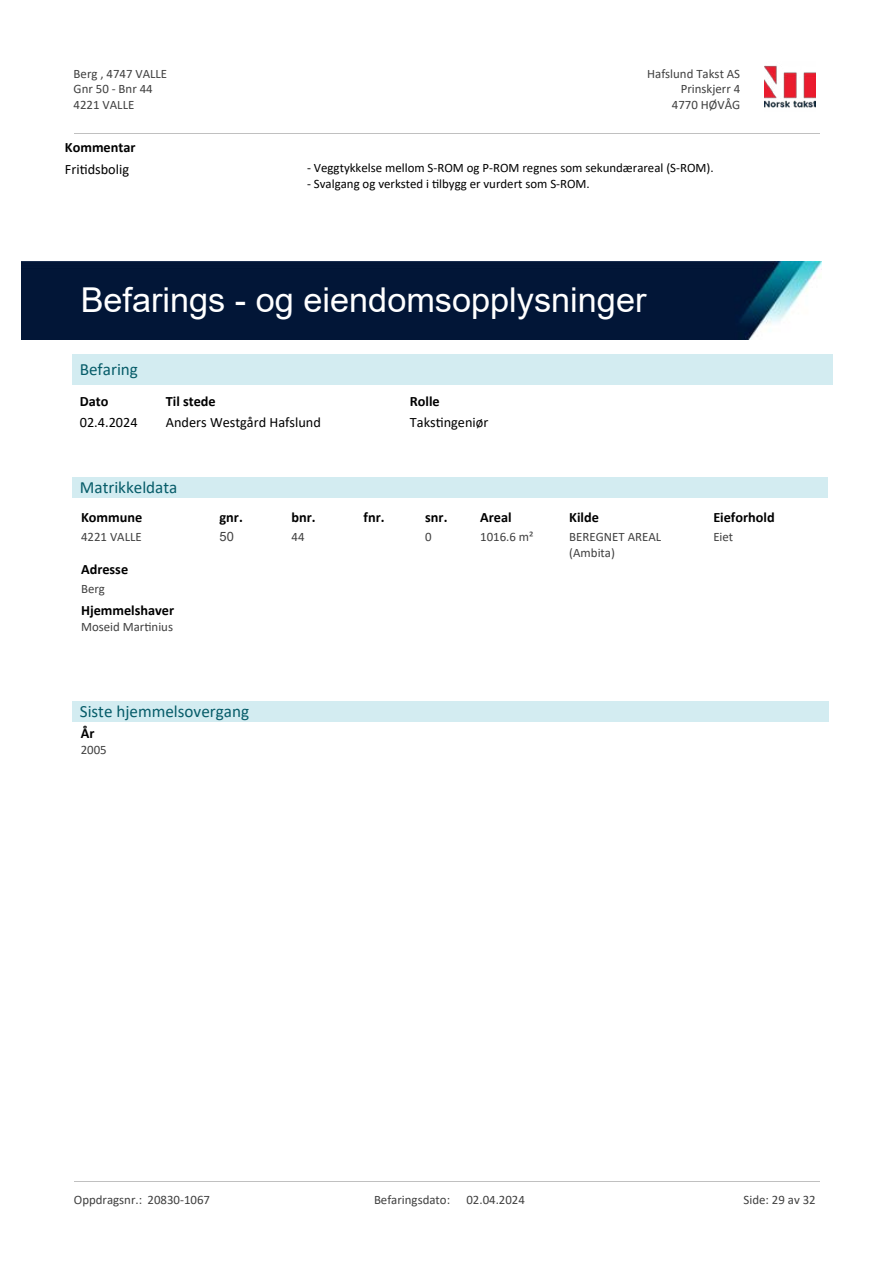
<style>
.page{position:relative;width:893px;height:1263px;background:#fff}
.page>*{position:absolute;margin:0;border:0;box-sizing:border-box;transform-origin:0 0}
.t1{font:34.35px "Arial";color:#fff}
.t2{font:17.1px "Calibri";color:#065c69}
.t3{font:700 14.25px "Calibri";color:#000}
.t4{font:14.25px "Calibri";color:#000}
.t5{font:12.9px/15.8px "Calibri";color:#404040}
.t6{font:12.9px "Calibri";color:#000}
.t7{font:12.9px "Arial";color:#404040}
</style>
<div class="page">
<div style="left:73px;top:354px;width:760px;height:30px;background:#d3ecf1"></div>
<div style="left:73px;top:477px;width:755px;height:21px;background:#d3ecf1"></div>
<div style="left:73px;top:701px;width:756px;height:21px;background:#d3ecf1"></div>
<img style="left:21px;top:262px;width:801px;height:77px">
<img style="left:765px;top:65px;width:50px;height:43px">
<hr style="left:74px;top:133px;width:745px;height:1px;background:#c0c0c0">
<hr style="left:74px;top:1181px;width:745px;height:1px;background:#c0c0c0">
<p class="t5" style="left:74px;top:65px;width:95px">Berg , 4747 VALLE<br>Gnr 50 - Bnr 44<br>4221 VALLE</p>
<p class="t5" style="left:647px;top:65px;width:95px">Hafslund Takst AS</p>
<p class="t5" style="left:681px;top:81px;width:61px">Prinskjerr 4</p>
<p class="t5" style="left:672px;top:96px;width:70px">4770 HØVÅG</p>
<p class="t3" style="left:65px;top:137px;width:72px">Kommentar</p>
<p class="t4" style="left:65px;top:159px;width:66px">Fri琀椀dsbolig</p>
<p class="t6" style="left:307px;top:159px;width:408px">- Veggtykkelse mellom S-ROM og P-ROM regnes som sekundærareal (S-ROM).</p>
<p class="t6" style="left:307px;top:175px;width:284px">- Svalgang og verksted i 琀椀lbygg er vurdert som S-ROM.</p>
<h1 class="t1" style="left:81px;top:276px;width:567px">Befarings - og eiendomsopplysninger</h1>
<h2 class="t2" style="left:80px;top:357px;width:60px">Befaring</h2>
<p class="t3" style="left:80px;top:391px;width:30px">Dato</p>
<p class="t3" style="left:166px;top:391px;width:51px">Til stede</p>
<p class="t3" style="left:410px;top:391px;width:31px">Rolle</p>
<p class="t4" style="left:80px;top:412px;width:59px">02.4.2024</p>
<p class="t4" style="left:166px;top:412px;width:157px">Anders Westgård Hafslund</p>
<p class="t4" style="left:410px;top:412px;width:80px">Taks琀椀ngeniør</p>
<h2 class="t2" style="left:80px;top:476px;width:99px">Matrikkeldata</h2>
<p class="t3" style="left:81px;top:507px;width:63px">Kommune</p>
<p class="t5" style="left:81px;top:529px;width:62px">4221 VALLE</p>
<p class="t3" style="left:81px;top:559px;width:49px">Adresse</p>
<p class="t5" style="left:81px;top:581px;width:25px">Berg</p>
<p class="t3" style="left:81px;top:600px;width:95px">Hjemmelshaver</p>
<p class="t5" style="left:81px;top:619px;width:94px">Moseid Mar琀椀nius</p>
<p class="t3" style="left:220px;top:507px;width:25px">gnr.</p>
<p class="t7" style="left:220px;top:527px;width:16px">50</p>
<h2 class="t2" style="left:80px;top:699px;width:171px">Siste hjemmelsovergang</h2>
<p class="t3" style="left:81px;top:723px;width:15px">År</p>
<p class="t5" style="left:81px;top:742px;width:28px">2005</p>
<p class="t3" style="left:292px;top:507px;width:26px">bnr.</p>
<p class="t5" style="left:292px;top:529px;width:15px">44</p>
<p class="t3" style="left:364px;top:507px;width:23px">fnr.</p>
<p class="t3" style="left:425px;top:507px;width:24px">snr.</p>
<p class="t5" style="left:425px;top:529px;width:8px">0</p>
<p class="t3" style="left:480px;top:507px;width:33px">Areal</p>
<p class="t5" style="left:480px;top:529px;width:55px">1016.6 m²</p>
<p class="t3" style="left:569px;top:507px;width:31px">Kilde</p>
<p class="t5" style="left:569px;top:529px;width:93px">BEREGNET AREAL (Ambita)</p>
<p class="t3" style="left:713px;top:507px;width:63px">Eieforhold</p>
<p class="t5" style="left:713px;top:529px;width:21px">Eiet</p>
<p class="t5" style="left:74px;top:1192px;width:138px">Oppdragsnr.: 20830-1067</p>
<p class="t5" style="left:374px;top:1192px;width:78px">Befaringsdato:</p>
<p class="t5" style="left:466px;top:1192px;width:60px">02.04.2024</p>
<p class="t5" style="left:744px;top:1192px;width:74px">Side: 29 av 32</p>
</div>
